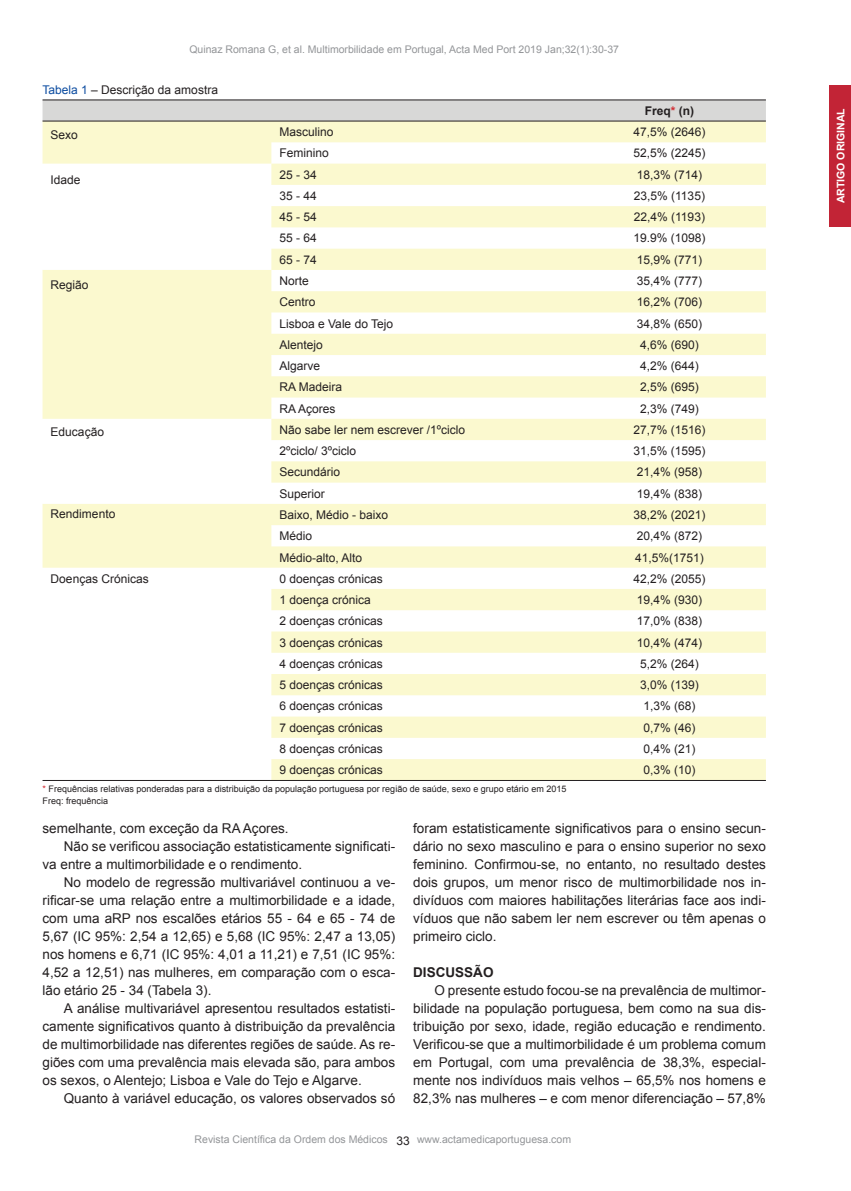
<style>
.page{position:relative;width:851px;height:1191px;background:#fff}
.page>*{position:absolute;margin:0;border:0;box-sizing:border-box;transform-origin:0 0}
.t1{font:13.5px/18px "Arial";color:#231f20;text-align:justify}
.t2{font:700 13.5px "Arial";color:#231f20}
.t3{font:12px "Arial";color:#231f20}
.t4{font:700 12px "Arial";color:#231f20}
.t5{font:10.5px "Arial";color:#939598}
.t6{font:700 10.5px "Arial";color:#fff}
.t7{font:9px/12px "Arial";color:#231f20}
.s1{color:#0d4da1}
.s2{color:#d1232a}
</style>
<div class="page">
<div style="left:829px;top:85px;width:22px;height:142px;background:#c22436"></div>
<div style="left:43px;top:101px;width:723px;height:20px;background:#d8d8d7"></div>
<svg style="left:43px;top:122px;width:723px;height:658px"></svg>
<hr style="left:43px;top:100px;width:723px;height:1px;background:#231f20">
<hr style="left:43px;top:121px;width:723px;height:1px;background:#231f20">
<hr style="left:43px;top:780px;width:723px;height:1px;background:#231f20">
<p class="t5" style="left:189px;top:42px;width:431px">Quinaz Romana G, et al. Multimorbilidade em Portugal, Acta Med Port 2019 Jan;32(1):30-37</p>
<p class="t3" style="left:43px;top:81px;width:177px"><span class="s1">Tabela 1</span> – Descrição da amostra</p>
<p class="t4" style="left:645px;top:102px;width:51px">Freq<span class="s2">*</span> (n)</p>
<p class="t3" style="left:51px;top:127px;width:29px">Sexo</p>
<p class="t3" style="left:279px;top:124px;width:56px">Masculino</p>
<p class="t3" style="left:633px;top:124px;width:74px">47,5% (2646)</p>
<p class="t3" style="left:279px;top:145px;width:51px">Feminino</p>
<p class="t3" style="left:633px;top:145px;width:74px">52,5% (2245)</p>
<p class="t3" style="left:51px;top:171px;width:32px">Idade</p>
<p class="t3" style="left:279px;top:166px;width:39px">25 - 34</p>
<p class="t3" style="left:636px;top:166px;width:67px">18,3% (714)</p>
<p class="t3" style="left:279px;top:187px;width:39px">35 - 44</p>
<p class="t3" style="left:634px;top:187px;width:73px">23,5% (1135)</p>
<p class="t3" style="left:279px;top:209px;width:39px">45 - 54</p>
<p class="t3" style="left:634px;top:209px;width:73px">22,4% (1193)</p>
<p class="t3" style="left:279px;top:230px;width:39px">55 - 64</p>
<p class="t3" style="left:633px;top:230px;width:74px">19.9% (1098)</p>
<p class="t3" style="left:279px;top:251px;width:39px">65 - 74</p>
<p class="t3" style="left:636px;top:251px;width:67px">15,9% (771)</p>
<p class="t3" style="left:51px;top:276px;width:40px">Região</p>
<p class="t3" style="left:279px;top:272px;width:31px">Norte</p>
<p class="t3" style="left:636px;top:272px;width:67px">35,4% (777)</p>
<p class="t3" style="left:279px;top:294px;width:38px">Centro</p>
<p class="t3" style="left:636px;top:294px;width:67px">16,2% (706)</p>
<p class="t3" style="left:279px;top:315px;width:115px">Lisboa e Vale do Tejo</p>
<p class="t3" style="left:636px;top:315px;width:67px">34,8% (650)</p>
<p class="t3" style="left:279px;top:336px;width:45px">Alentejo</p>
<p class="t3" style="left:640px;top:336px;width:60px">4,6% (690)</p>
<p class="t3" style="left:279px;top:357px;width:42px">Algarve</p>
<p class="t3" style="left:640px;top:357px;width:60px">4,2% (644)</p>
<p class="t3" style="left:279px;top:379px;width:64px">RA Madeira</p>
<p class="t3" style="left:640px;top:379px;width:60px">2,5% (695)</p>
<p class="t3" style="left:279px;top:400px;width:58px">RA Açores</p>
<p class="t3" style="left:640px;top:400px;width:60px">2,3% (749)</p>
<p class="t3" style="left:51px;top:423px;width:55px">Educação</p>
<p class="t3" style="left:279px;top:421px;width:187px">Não sabe ler nem escrever /1ºciclo</p>
<p class="t3" style="left:633px;top:421px;width:74px">27,7% (1516)</p>
<p class="t3" style="left:279px;top:443px;width:78px">2ºciclo/ 3ºciclo</p>
<p class="t3" style="left:633px;top:443px;width:74px">31,5% (1595)</p>
<p class="t3" style="left:279px;top:464px;width:62px">Secundário</p>
<p class="t3" style="left:636px;top:464px;width:67px">21,4% (958)</p>
<p class="t3" style="left:279px;top:485px;width:47px">Superior</p>
<p class="t3" style="left:636px;top:485px;width:67px">19,4% (838)</p>
<p class="t3" style="left:51px;top:505px;width:66px">Rendimento</p>
<p class="t3" style="left:279px;top:506px;width:110px">Baixo, Médio - baixo</p>
<p class="t3" style="left:633px;top:506px;width:74px">38,2% (2021)</p>
<p class="t3" style="left:279px;top:528px;width:34px">Médio</p>
<p class="t3" style="left:636px;top:528px;width:67px">20,4% (872)</p>
<p class="t3" style="left:279px;top:549px;width:84px">Médio-alto, Alto</p>
<p class="t3" style="left:635px;top:549px;width:70px">41,5%(1751)</p>
<p class="t3" style="left:51px;top:570px;width:100px">Doenças Crónicas</p>
<p class="t3" style="left:279px;top:570px;width:105px">0 doenças crónicas</p>
<p class="t3" style="left:633px;top:570px;width:74px">42,2% (2055)</p>
<p class="t3" style="left:279px;top:591px;width:93px">1 doença crónica</p>
<p class="t3" style="left:637px;top:591px;width:67px">19,4% (930)</p>
<p class="t3" style="left:279px;top:613px;width:105px">2 doenças crónicas</p>
<p class="t3" style="left:637px;top:613px;width:67px">17,0% (838)</p>
<p class="t3" style="left:279px;top:634px;width:105px">3 doenças crónicas</p>
<p class="t3" style="left:637px;top:634px;width:67px">10,4% (474)</p>
<p class="t3" style="left:279px;top:655px;width:105px">4 doenças crónicas</p>
<p class="t3" style="left:640px;top:655px;width:60px">5,2% (264)</p>
<p class="t3" style="left:279px;top:676px;width:105px">5 doenças crónicas</p>
<p class="t3" style="left:640px;top:676px;width:60px">3,0% (139)</p>
<p class="t3" style="left:279px;top:698px;width:105px">6 doenças crónicas</p>
<p class="t3" style="left:643px;top:698px;width:54px">1,3% (68)</p>
<p class="t3" style="left:279px;top:719px;width:105px">7 doenças crónicas</p>
<p class="t3" style="left:643px;top:719px;width:54px">0,7% (46)</p>
<p class="t3" style="left:279px;top:740px;width:105px">8 doenças crónicas</p>
<p class="t3" style="left:643px;top:740px;width:54px">0,4% (21)</p>
<p class="t3" style="left:279px;top:761px;width:105px">9 doenças crónicas</p>
<p class="t3" style="left:643px;top:761px;width:54px">0,3% (10)</p>
<p class="t7" style="left:43px;top:783px;width:525px"><span class="s2">*</span> Frequências relativas ponderadas para a distribuição da população portuguesa por região de saúde, sexo e grupo etário em 2015<br>Freq: frequência</p>
<p class="t1" style="left:43px;top:819px;width:248px">semelhante, com exceção da RA Açores.</p>
<p class="t1" style="left:64px;top:837px;width:333px">Não se verificou associação estatisticamente significati-</p>
<p class="t1" style="left:43px;top:855px;width:261px">va entre a multimorbilidade e o rendimento.</p>
<p class="t1" style="left:64px;top:873px;width:333px">No modelo de regressão multivariável continuou a ve-</p>
<p class="t1" style="left:43px;top:891px;width:354px">rificar-se uma relação entre a multimorbilidade e a idade,</p>
<p class="t1" style="left:43px;top:909px;width:354px">com uma aRP nos escalões etários 55 - 64 e 65 - 74 de</p>
<p class="t1" style="left:43px;top:927px;width:354px">5,67 (IC 95%: 2,54 a 12,65) e 5,68 (IC 95%: 2,47 a 13,05)</p>
<p class="t1" style="left:43px;top:945px;width:354px">nos homens e 6,71 (IC 95%: 4,01 a 11,21) e 7,51 (IC 95%:</p>
<p class="t1" style="left:43px;top:963px;width:354px">4,52 a 12,51) nas mulheres, em comparação com o esca-</p>
<p class="t1" style="left:43px;top:981px;width:170px">lão etário 25 - 34 (Tabela 3).</p>
<p class="t1" style="left:64px;top:999px;width:333px">A análise multivariável apresentou resultados estatisti-</p>
<p class="t1" style="left:43px;top:1017px;width:354px">camente significativos quanto à distribuição da prevalência</p>
<p class="t1" style="left:43px;top:1035px;width:354px">de multimorbilidade nas diferentes regiões de saúde. As re-</p>
<p class="t1" style="left:43px;top:1053px;width:354px">giões com uma prevalência mais elevada são, para ambos</p>
<p class="t1" style="left:43px;top:1071px;width:321px">os sexos, o Alentejo; Lisboa e Vale do Tejo e Algarve.</p>
<p class="t1" style="left:64px;top:1089px;width:333px">Quanto à variável educação, os valores observados só</p>
<p class="t1" style="left:413px;top:819px;width:354px">foram estatisticamente significativos para o ensino secun&shy;dário no sexo masculino e para o ensino superior no sexo feminino. Confirmou-se, no entanto, no resultado destes dois grupos, um menor risco de multimorbilidade nos in&shy;divíduos com maiores habilitações literárias face aos indi&shy;víduos que não sabem ler nem escrever ou têm apenas o primeiro ciclo.</p>
<p class="t2" style="left:413px;top:962px;width:82px">DISCUSSÃO</p>
<p class="t1" style="left:413px;top:981px;width:354px;text-indent:21px">O presente estudo focou-se na prevalência de multimor&shy;bilidade na população portuguesa, bem como na sua dis&shy;tribuição por sexo, idade, região educação e rendimento.<br>Verificou-se que a multimorbilidade é um problema comum em Portugal, com uma prevalência de 38,3%, especial&shy;mente nos indivíduos mais velhos – 65,5% nos homens e 82,3% nas mulheres – e com menor diferenciação – 57,8%</p>
<p class="t5" style="left:195px;top:1132px;width:195px">Revista Científica da Ordem dos Médicos</p>
<p class="t5" style="left:417px;top:1132px;width:156px">www.actamedicaportuguesa.com</p>
<p class="t3" style="left:396px;top:1132px;width:15px">33</p>
<p class="t6" style="left:833px;top:203px;width:97px;rotate:-90deg">ARTIGO ORIGINAL</p>
</div>
